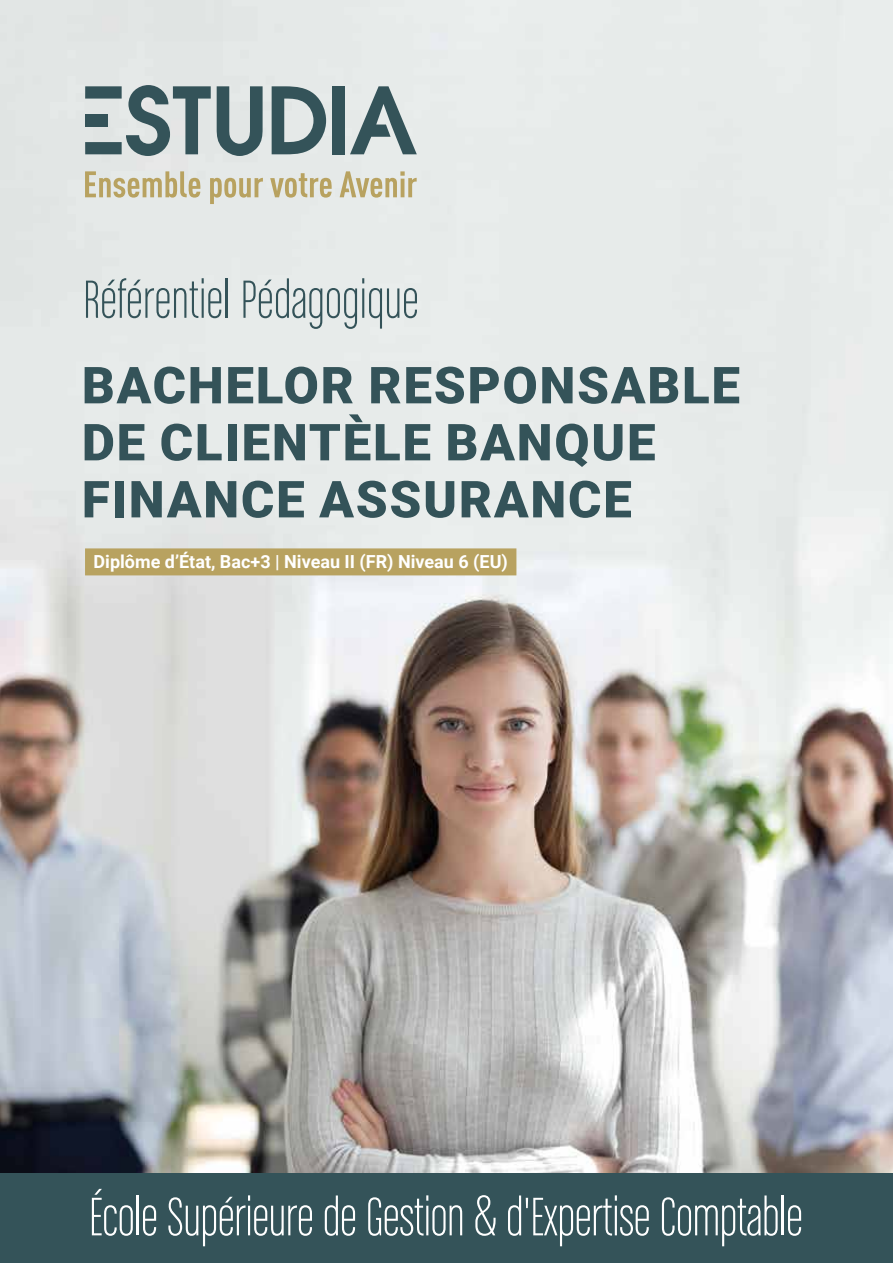
<style>
.page{position:relative;width:893px;height:1263px;background:#fff}
.page>*{position:absolute;margin:0;border:0;box-sizing:border-box;transform-origin:0 0}
.t1{font:57px "Chalet Comprime Milan Sixty";letter-spacing:.01em;color:#345359}
.t2{font:900 51px/57px "Roboto";letter-spacing:.035em;color:#345359}
.t3{font:700 18px "Roboto";color:#fff}
</style>
<div class="page">
<img style="left:0;top:0;width:893px;height:1174px">
<div style="left:0;top:1174px;width:893px;height:89px;background:#345359"></div>
<div style="left:85px;top:548px;width:431px;height:27px;background:#b8a260"></div>
<svg style="left:85px;top:171px;width:115px;height:27px;background:#d1caad"></svg>
<svg style="left:210px;top:178px;width:53px;height:26px"></svg>
<svg style="left:270px;top:173px;width:62px;height:25px;background:#d2cbaf"></svg>
<svg style="left:340px;top:171px;width:77px;height:27px;background:#d3cdb2"></svg>
<div style="left:85px;top:86px;width:37px;height:13px;background:#345359"></div>
<div style="left:85px;top:142px;width:37px;height:12px;background:#345359"></div>
<div style="left:85px;top:114px;width:23px;height:12px;background:#345359"></div>
<svg style="left:126px;top:85px;width:85px;height:71px;background:#90a0a3"></svg>
<svg style="left:217px;top:86px;width:46px;height:70px;background:#809396"></svg>
<svg style="left:272px;top:86px;width:54px;height:68px;background:#7e9295"></svg>
<div style="left:333px;top:86px;width:12px;height:68px;background:#345359"></div>
<svg style="left:350px;top:86px;width:67px;height:68px;background:#9faeaf"></svg>
<svg style="left:92px;top:1189px;width:41px;height:47px"></svg>
<hr style="left:137px;top:1195px;width:2px;height:40px;background:#fff">
<svg style="left:143px;top:1205px;width:13px;height:31px"></svg>
<svg style="left:168px;top:1195px;width:144px;height:51px"></svg>
<svg style="left:325px;top:1195px;width:30px;height:41px"></svg>
<svg style="left:368px;top:1195px;width:94px;height:41px"></svg>
<svg style="left:475px;top:1195px;width:21px;height:41px"></svg>
<svg style="left:508px;top:1195px;width:141px;height:51px"></svg>
<svg style="left:662px;top:1195px;width:116px;height:51px"></svg>
<hr style="left:782px;top:1195px;width:2px;height:40px;background:#fff">
<svg style="left:788px;top:1205px;width:13px;height:31px"></svg>
<p class="t1" style="left:83px;top:269px;width:337px">Référentiel Pédagogique</p>
<p class="t2" style="left:82px;top:355px;width:660px">BACHELOR RESPONSABLE<br>DE CLIENTÈLE BANQUE<br>FINANCE ASSURANCE</p>
<p class="t3" style="left:94px;top:548px;width:416px">Diplôme d’État, Bac+3 | Niveau II (FR) Niveau 6 (EU)</p>
</div>
